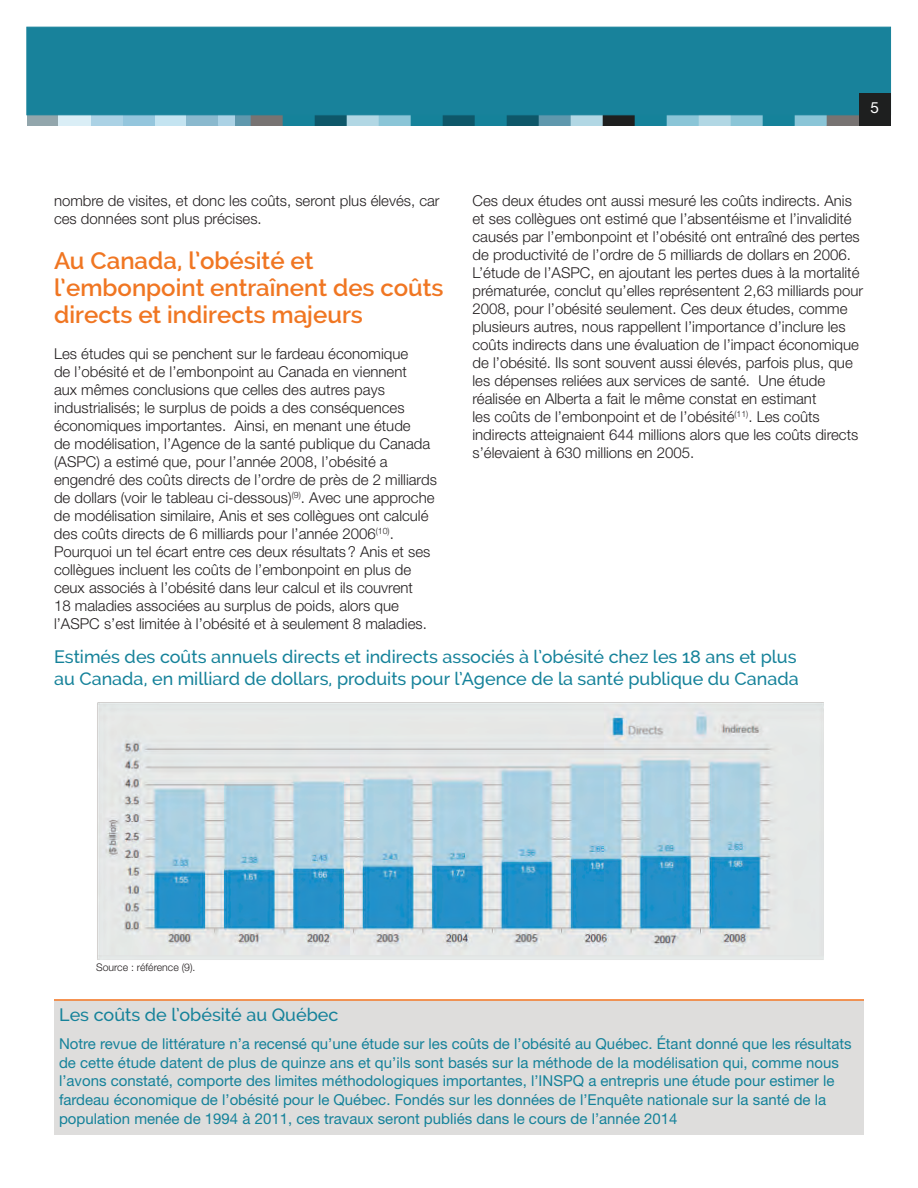
<style>
.page{position:relative;width:918px;height:1188px;background:#fff}
.page>*{position:absolute;margin:0;border:0;box-sizing:border-box;transform-origin:0 0}
.t1{font:600 24px/27px "Raleway";color:#f07622}
.t2{font:500 18px/22.5px "Raleway";color:#15829a}
.t3{font:15.3px "Helvetica Neue LT Std";color:#fff}
.t4{font:300 15px/18px "Helvetica Neue LT Std";color:#231f20}
.t5{font:15px/18.8px "Helvetica Neue LT Std";color:#15829a}
.t6{font:300 10.5px "Helvetica Neue LT Std";color:#231f20}
</style>
<div class="page">
<div style="left:27px;top:110px;width:32px;height:16px;background:#92a6ac"></div>
<div style="left:59px;top:110px;width:32px;height:16px;background:#daeef6"></div>
<div style="left:91px;top:110px;width:32px;height:16px;background:#abd2e5"></div>
<div style="left:123px;top:110px;width:32px;height:16px;background:#94c6dd"></div>
<svg style="left:155px;top:115px;width:704px;height:11px;background:#5b97a8"></svg>
<div style="left:27px;top:27px;width:864px;height:88px;background:#18829b;border:1px solid #18829b"></div>
<div style="left:859px;top:94px;width:32px;height:32px;background:#1e1f1f"></div>
<img style="left:97px;top:702px;width:727px;height:258px">
<div style="left:55px;top:1000px;width:809px;height:135px;background:#dedddc"></div>
<hr style="left:54px;top:999px;width:810px;height:2px;background:#f47521">
<p class="t3" style="left:871px;top:99px;width:10px">5</p>
<p class="t4" style="left:54px;top:192px;width:387px">nombre de visites, et donc les coûts, seront plus élevés, car ces données sont plus précises.</p>
<h1 class="t1" style="left:54px;top:248px;width:391px">Au Canada, l’obésité et l’embonpoint entraînent des coûts directs et indirects majeurs</h1>
<p class="t4" style="left:54px;top:345px;width:384px">Les études qui se penchent sur le fardeau économique<br>de l’obésité et de l’embonpoint au Canada en viennent<br>aux mêmes conclusions que celles des autres pays industrialisés; le surplus de poids a des conséquences économiques importantes. Ainsi, en menant une étude<br>de modélisation, l’Agence de la santé publique du Canada (ASPC) a estimé que, pour l’année 2008, l’obésité a engendré des coûts directs de l’ordre de près de 2 milliards de dollars (voir le tableau ci-dessous)<sup>(9)</sup>. Avec une approche de modélisation similaire, Anis et ses collègues ont calculé des coûts directs de 6 milliards pour l’année 2006<sup>(10)</sup>.<br>Pourquoi un tel écart entre ces deux résultats? Anis et ses collègues incluent les coûts de l’embonpoint en plus de ceux associés à l’obésité dans leur calcul et ils couvrent<br>18 maladies associées au surplus de poids, alors que l’ASPC s’est limitée à l’obésité et à seulement 8 maladies.</p>
<p class="t4" style="left:473px;top:192px;width:392px">Ces deux études ont aussi mesuré les coûts indirects. Anis et ses collègues ont estimé que l’absentéisme et l’invalidité causés par l’embonpoint et l’obésité ont entraîné des pertes de productivité de l’ordre de 5 milliards de dollars en 2006.<br>L’étude de l’ASPC, en ajoutant les pertes dues à la mortalité prématurée, conclut qu’elles représentent 2,63 milliards pour 2008, pour l’obésité seulement. Ces deux études, comme plusieurs autres, nous rappellent l’importance d’inclure les coûts indirects dans une évaluation de l’impact économique de l’obésité. Ils sont souvent aussi élevés, parfois plus, que les dépenses reliées aux services de santé. Une étude réalisée en Alberta a fait le même constat en estimant<br>les coûts de l’embonpoint et de l’obésité<sup>(11)</sup>. Les coûts indirects atteignaient 644 millions alors que les coûts directs s’élevaient à 630 millions en 2005.</p>
<p class="t2" style="left:54px;top:645px;width:746px">Estimés des coûts annuels directs et indirects associés à l’obésité chez les 18 ans et plus au Canada, en milliard de dollars, produits pour l’Agence de la santé publique du Canada</p>
<p class="t6" style="left:96px;top:961px;width:101px">Source : référence (9).</p>
<p class="t2" style="left:59px;top:1004px;width:281px">Les coûts de l’obésité au Québec</p>
<p class="t5" style="left:59px;top:1034px;width:794px">Notre revue de littérature n’a recensé qu’une étude sur les coûts de l’obésité au Québec. Étant donné que les résultats de cette étude datent de plus de quinze ans et qu’ils sont basés sur la méthode de la modélisation qui, comme nous l’avons constaté, comporte des limites méthodologiques importantes, l’INSPQ a entrepris une étude pour estimer le fardeau économique de l’obésité pour le Québec. Fondés sur les données de l’Enquête nationale sur la santé de la population menée de 1994 à 2011, ces travaux seront publiés dans le cours de l’année 2014</p>
</div>
